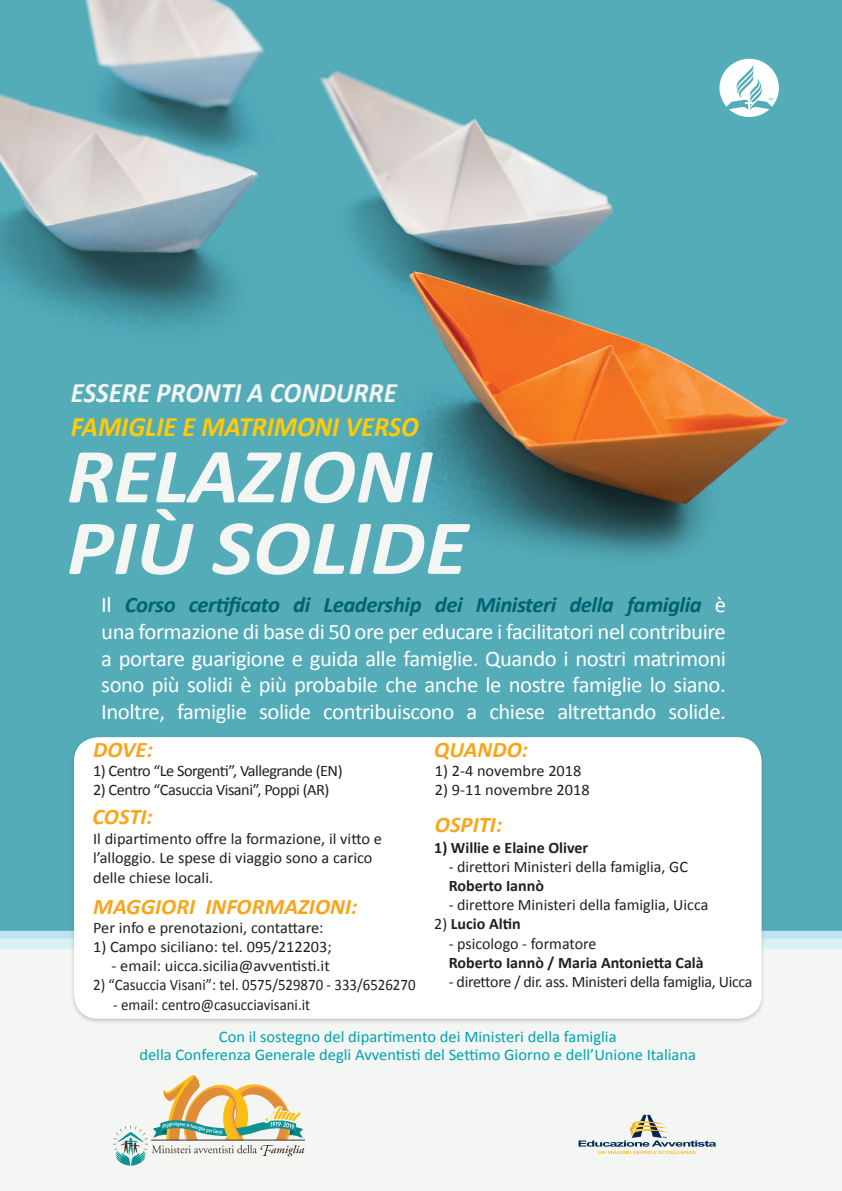
<style>
.page{position:relative;width:842px;height:1191px;background:#fff}
.page>*{position:absolute;margin:0;border:0;box-sizing:border-box;transform-origin:0 0}
.t1{font:italic 700 78.7px/71.5px "Calibri";color:#f3f6f3;scale:1.05 1}
.t2{font:italic 700 28.3px "Calibri";color:#feca0a;scale:.94 1}
.t3{font:italic 700 28.3px "Calibri";color:#f3f6f3;scale:.95 1}
.t4{font:22.2px/26.7px "Calibri";letter-spacing:-.02em;color:#fff;text-align:justify}
.t5{font:italic 700 22.2px "Calibri";color:#f9a51b}
.t6{font:16.2px/18.2px "Calibri";color:#00a2af;text-align:center}
.t7{font:16px/19.2px "Calibri";color:#231f20}
.t8{font:16px "Calibri";color:#231f20;scale:.93 1}
.t9{font:700 16px "Calibri";color:#231f20}
.t10{font:16px "Calibri";letter-spacing:-.03em;color:#231f20}
.t11{font:16px "Calibri";letter-spacing:-.02em;color:#231f20}
.s1{font-weight:700;font-style:italic;color:#006373}
.s2{font-weight:400}
</style>
<div class="page">
<img style="left:0;top:0;width:842px;height:930px">
<div style="left:0;top:948px;width:842px;height:243px;background:#f3f6f3"></div>
<svg style="left:719px;top:59px;width:60px;height:58px"></svg>
<div style="left:70px;top:735px;width:695px;height:289px;background:#231f20;opacity:.2"></div>
<div style="left:74px;top:737px;width:688px;height:281px;background:#fff;border-radius:24px"></div>
<svg style="left:579px;top:1114px;width:137px;height:39px"></svg>
<img style="left:629px;top:1120px;width:40px;height:16px">
<hr style="left:151px;top:1139px;width:154px;height:1px;background:#493026">
<svg style="left:113px;top:1075px;width:191px;height:90px"></svg>
<p class="t3" style="left:71px;top:375px;width:344px">ESSERE PRONTI A CONDURRE</p>
<p class="t2" style="left:71px;top:409px;width:371px">FAMIGLIE E MATRIMONI VERSO</p>
<p class="t1" style="left:67px;top:437px;width:383px">RELAZIONI<br>PIÙ SOLIDE</p>
<p class="t4" style="left:101px;top:591px;width:626px">Il <span class="s1">Corso certificato di Leadership dei Ministeri della famiglia</span> è una formazione di base di 50 ore per educare i facilitatori nel contribuire a portare guarigione e guida alle famiglie. Quando i nostri matrimoni sono più solidi è più probabile che anche le nostre famiglie lo siano.<br>Inoltre, famiglie solide contribuiscono a chiese altrettando solide.</p>
<p class="t5" style="left:93px;top:736px;width:61px">DOVE:</p>
<p class="t10" style="left:93px;top:760px;width:251px">1) Centro “Le Sorgenti”, Vallegrande (EN)</p>
<p class="t10" style="left:93px;top:779px;width:238px">2) Centro “Casuccia Visani”, Poppi (AR)</p>
<p class="t5" style="left:92px;top:803px;width:62px">COSTI:</p>
<p class="t7" style="left:93px;top:829px;width:290px">Il dipartimento offre la formazione, il vitto e l’alloggio. Le spese di viaggio sono a carico delle chiese locali.</p>
<p class="t5" style="left:93px;top:893px;width:266px">MAGGIORI INFORMAZIONI:</p>
<p class="t7" style="left:93px;top:918px;width:232px">Per info e prenotazioni, contattare:</p>
<p class="t7" style="left:93px;top:937px;width:240px">1) Campo siciliano: tel. 095/212203;</p>
<p class="t7" style="left:112px;top:956px;width:220px">- email: uicca.sicilia@avventisti.it</p>
<p class="t8" style="left:93px;top:975px;width:348px">2) “Casuccia Visani”: tel. 0575/529870 - 333/6526270</p>
<p class="t8" style="left:113px;top:994px;width:213px">- email: centro@casucciavisani.it</p>
<p class="t5" style="left:434px;top:736px;width:95px">QUANDO:</p>
<p class="t7" style="left:435px;top:761px;width:148px">1) 2-4 novembre 2018</p>
<p class="t7" style="left:435px;top:780px;width:156px">2) 9-11 novembre 2018</p>
<p class="t5" style="left:435px;top:811px;width:69px">OSPITI:</p>
<p class="t9" style="left:434px;top:837px;width:155px">1) Willie e Elaine Oliver</p>
<p class="t7" style="left:449px;top:857px;width:241px">- direttori Ministeri della famiglia, GC</p>
<p class="t9" style="left:449px;top:875px;width:97px">Roberto Iannò</p>
<p class="t7" style="left:449px;top:895px;width:261px">- direttore Ministeri della famiglia, Uicca</p>
<p class="t9" style="left:434px;top:913px;width:88px"><span class="s2">2)</span> Lucio Altin</p>
<p class="t7" style="left:449px;top:933px;width:149px">- psicologo - formatore</p>
<p class="t9" style="left:449px;top:952px;width:256px">Roberto Iannò / Maria Antonietta Calà</p>
<p class="t11" style="left:449px;top:971px;width:305px">- direttore / dir. ass. Ministeri della famiglia, Uicca</p>
<p class="t6" style="left:139px;top:1027px;width:558px">Con il sostegno del dipartimento dei Ministeri della famiglia<br>della Conferenza Generale degli Avventisti del Settimo Giorno e dell’Unione Italiana</p>
</div>
